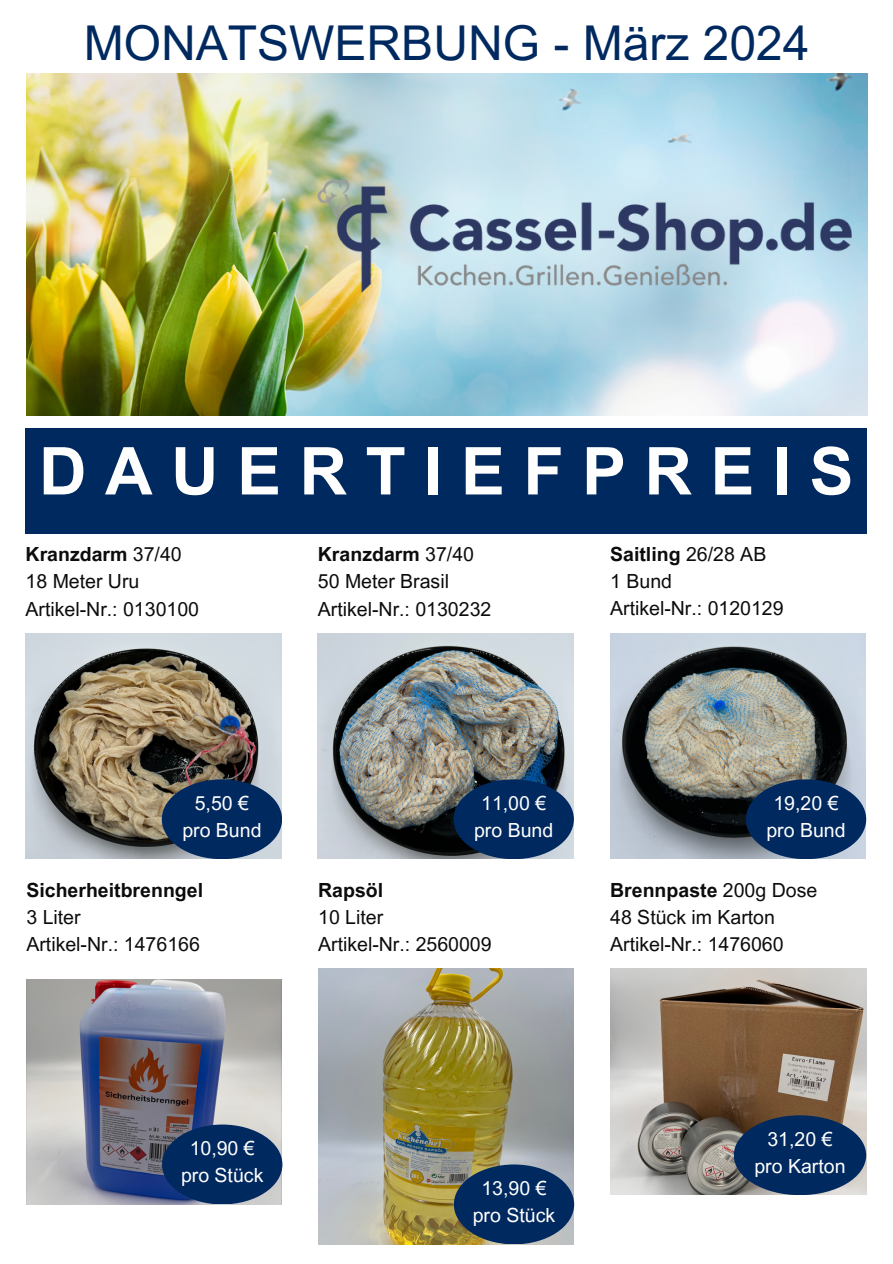
<style>
.page{position:relative;width:893px;height:1264px;background:#fff}
.page>*{position:absolute;margin:0;border:0;box-sizing:border-box;transform-origin:0 0}
.t1{font:700 66px "Arial MT Pro";letter-spacing:.28em;color:#fff}
.t2{font:48px "Arial MT Pro";color:#002960}
.t3{font:19.5px "Arial MT Pro";color:#0b0c0b}
.t4{font:700 19.5px "Arial MT Pro";color:#0b0c0b}
.t5{font:19.5px "Arial MT Pro";color:#fff}
.s1{font-weight:400}
</style>
<div class="page">
<img style="left:26px;top:74px;width:841px;height:342px">
<img style="left:318px;top:179px;width:533px;height:114px">
<img style="left:26px;top:633px;width:255px;height:225px">
<div style="left:162px;top:779px;width:120px;height:80px;background:#002960;border-radius:50%"></div>
<img style="left:318px;top:633px;width:255px;height:225px">
<img style="left:610px;top:633px;width:255px;height:225px">
<div style="left:453px;top:779px;width:121px;height:80px;background:#002960;border-radius:50%"></div>
<div style="left:745px;top:779px;width:121px;height:80px;background:#002960;border-radius:50%"></div>
<img style="left:26px;top:979px;width:256px;height:225px">
<div style="left:162px;top:1124px;width:120px;height:80px;background:#002960;border-radius:50%"></div>
<img style="left:318px;top:969px;width:255px;height:275px">
<div style="left:454px;top:1164px;width:120px;height:80px;background:#002960;border-radius:50%"></div>
<img style="left:610px;top:969px;width:255px;height:225px">
<div style="left:733px;top:1115px;width:133px;height:80px;background:#002960;border-radius:50%"></div>
<div style="left:26px;top:428px;width:840px;height:105px;background:#002960"></div>
<p class="t2" style="left:84px;top:25px;width:727px">MONATSWERBUNG - März 2024</p>
<p class="t1" style="left:39px;top:446px;width:816px">DAUERTIEFPREIS</p>
<p class="t4" style="left:26px;top:547px;width:158px">Kranzdarm <span class="s1">37/40</span></p>
<p class="t3" style="left:26px;top:574px;width:115px">18 Meter Uru</p>
<p class="t3" style="left:26px;top:601px;width:175px">Artikel-Nr.: 0130100</p>
<p class="t4" style="left:318px;top:547px;width:158px">Kranzdarm <span class="s1">37/40</span></p>
<p class="t3" style="left:318px;top:574px;width:133px">50 Meter Brasil</p>
<p class="t3" style="left:318px;top:601px;width:175px">Artikel-Nr.: 0130232</p>
<p class="t4" style="left:610px;top:547px;width:158px">Saitling <span class="s1">26/28 AB</span></p>
<p class="t3" style="left:610px;top:574px;width:63px">1 Bund</p>
<p class="t3" style="left:610px;top:601px;width:175px">Artikel-Nr.: 0120129</p>
<h1 class="t5" style="left:195px;top:795px;width:56px">5,50 €</h1>
<p class="t5" style="left:182px;top:822px;width:81px">pro Bund</p>
<p class="t4" style="left:26px;top:882px;width:178px">Sicherheitbrenngel</p>
<p class="t3" style="left:26px;top:909px;width:56px">3 Liter</p>
<p class="t3" style="left:26px;top:936px;width:175px">Artikel-Nr.: 1476166</p>
<p class="t5" style="left:481px;top:795px;width:67px">11,00 €</p>
<p class="t5" style="left:474px;top:822px;width:81px">pro Bund</p>
<p class="t4" style="left:318px;top:882px;width:66px">Rapsöl</p>
<p class="t3" style="left:318px;top:909px;width:67px">10 Liter</p>
<p class="t3" style="left:318px;top:936px;width:175px">Artikel-Nr.: 2560009</p>
<p class="t5" style="left:773px;top:795px;width:67px">19,20 €</p>
<p class="t5" style="left:766px;top:822px;width:81px">pro Bund</p>
<p class="t4" style="left:610px;top:882px;width:208px">Brennpaste <span class="s1">200g Dose</span></p>
<p class="t3" style="left:610px;top:909px;width:166px">48 Stück im Karton</p>
<p class="t3" style="left:610px;top:936px;width:175px">Artikel-Nr.: 1476060</p>
<p class="t5" style="left:190px;top:1140px;width:67px">10,90 €</p>
<p class="t5" style="left:181px;top:1167px;width:84px">pro Stück</p>
<p class="t5" style="left:481px;top:1180px;width:67px">13,90 €</p>
<p class="t5" style="left:473px;top:1207px;width:84px">pro Stück</p>
<p class="t5" style="left:767px;top:1131px;width:67px">31,20 €</p>
<p class="t5" style="left:754px;top:1158px;width:93px">pro Karton</p>
</div>
